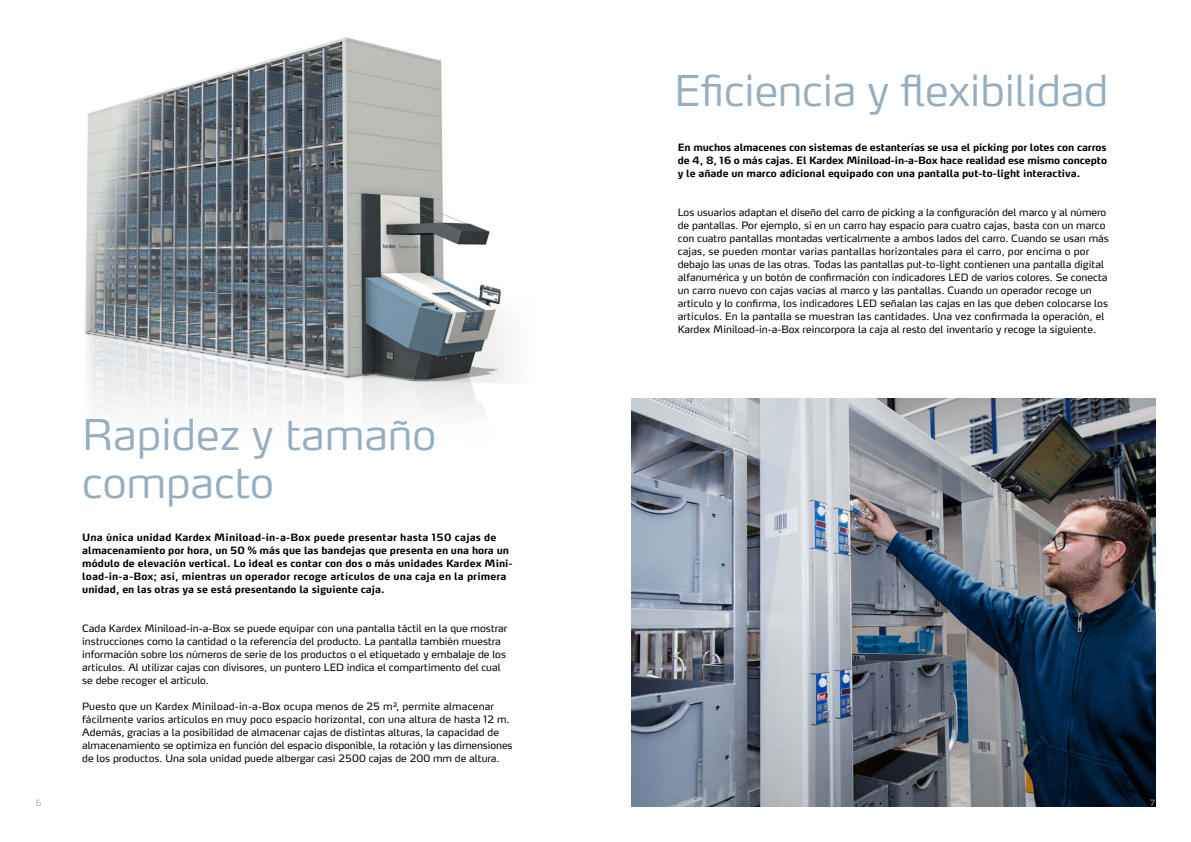
<style>
.page{position:relative;width:1191px;height:842px;background:#fff}
.page>*{position:absolute;margin:0;border:0;box-sizing:border-box;transform-origin:0 0}
.t1{font:300 42px/48px "Max Pro";color:#96aec2}
.t2{font:10px/13px "Max Pro";color:#000}
.t3{font:700 10px/13px "Max Pro";letter-spacing:.005em;color:#000;text-align:justify}
.t4{font:300 8.5px "Max Pro";color:#a8aca9}
</style>
<div class="page">
<img style="left:631px;top:398px;width:524px;height:408px">
<img style="left:85px;top:37px;width:427px;height:377px">
<h1 class="t1" style="left:82px;top:407px;width:355px">Rapidez y tamaño compacto</h1>
<p class="t3" style="left:82px;top:530px;width:432px;text-align:left">Una única unidad Kardex Miniload-in-a-Box puede presentar hasta 150 cajas de almacenamiento por hora, un 50 % más que las bandejas que presenta en una hora un módulo de elevación vertical. Lo ideal es contar con dos o más unidades Kardex Mini&shy;load-in-a-Box; así, mientras un operador recoge artículos de una caja en la primera unidad, en las otras ya se está presentando la siguiente caja.</p>
<p class="t2" style="left:82px;top:621px;width:427px">Cada Kardex Miniload-in-a-Box se puede equipar con una pantalla táctil en la que mostrar instrucciones como la cantidad o la referencia del producto. La pantalla también muestra información sobre los números de serie de los productos o el etiquetado y embalaje de los artículos. Al utilizar cajas con divisores, un puntero LED indica el compartimento del cual se debe recoger el artículo.</p>
<p class="t2" style="left:82px;top:699px;width:432px">Puesto que un Kardex Miniload-in-a-Box ocupa menos de 25 m², permite almacenar fácilmente varios artículos en muy poco espacio horizontal, con una altura de hasta 12 m.<br>Además, gracias a la posibilidad de almacenar cajas de distintas alturas, la capacidad de almacenamiento se optimiza en función del espacio disponible, la rotación y las dimensiones de los productos. Una sola unidad puede albergar casi 2500 cajas de 200 mm de altura.</p>
<h1 class="t1" style="left:674px;top:62px;width:435px">Eficiencia y flexibilidad</h1>
<p class="t3" style="left:677px;top:140px;width:431px">En muchos almacenes con sistemas de estanterías se usa el picking por lotes con carros de 4, 8, 16 o más cajas. El Kardex Miniload-in-a-Box hace realidad ese mismo concepto y le añade un marco adicional equipado con una pantalla put-to-light interactiva.</p>
<p class="t2" style="left:677px;top:205px;width:432px">Los usuarios adaptan el diseño del carro de picking a la configuración del marco y al número de pantallas. Por ejemplo, si en un carro hay espacio para cuatro cajas, basta con un marco con cuatro pantallas montadas verticalmente a ambos lados del carro. Cuando se usan más cajas, se pueden montar varias pantallas horizontales para el carro, por encima o por debajo las unas de las otras. Todas las pantallas put-to-light contienen una pantalla digital alfanumérica y un botón de confirmación con indicadores LED de varios colores. Se conecta un carro nuevo con cajas vacías al marco y las pantallas. Cuando un operador recoge un artículo y lo confirma, los indicadores LED señalan las cajas en las que deben colocarse los artículos. En la pantalla se muestran las cantidades. Una vez confirmada la operación, el Kardex Miniload-in-a-Box reincorpora la caja al resto del inventario y recoge la siguiente.</p>
<p class="t4" style="left:36px;top:796px;width:7px">6</p>
<p class="t4" style="left:1150px;top:796px;width:7px">7</p>
</div>
